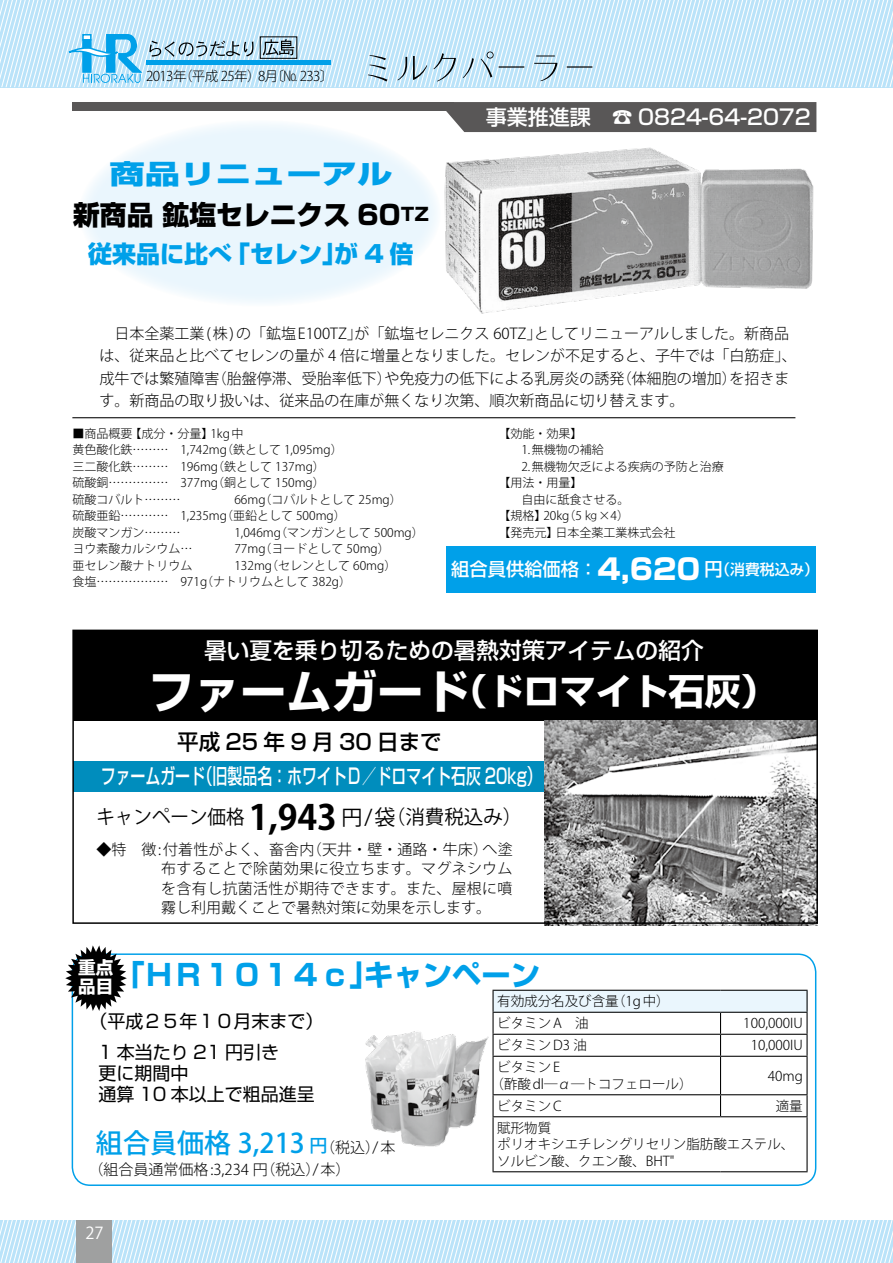
<style>
.page{position:relative;width:893px;height:1263px;background:#fff}
.page>*{position:absolute;margin:0;border:0;box-sizing:border-box;transform-origin:0 0}
.t1{font:700 45.75px "Shin Go Pro";color:#fff}
.t2{font:700 36.15px "Shin Go Pro";color:#fff}
.t3{font:700 34.5px "Koz Go Std";color:#000}
.t4{font:700 29.25px "Shin Go Pro";color:#00a0e9}
.t5{font:800 28.65px "Shin Go Pro";color:#fff}
.t6{font:500 27px "Koz Go Std";color:#00a0e9}
.t7{font:800 26.85px "Shin Go Pro";color:#000}
.t8{font:800 26.85px "Shin Go Pro";color:#00a0e9;scale:1.32 1}
.t9{font:800 24px "Shin Go Pro";color:#00a0e9}
.t10{font:500 22.65px "Shin Go Pro";color:#fff}
.t11{font:500 21.45px "Shin Go Pro";color:#000}
.t12{font:500 21px "Shin Go Pro";color:#fff;scale:.71 1}
.t13{font:500 21px "Shin Go Pro";color:#fff}
.t14{font:19.5px "Koz Go Std";color:#000}
.t15{font:19.5px "Koz Go Std";color:#000;scale:.95 1}
.t16{font:500 18.3px "Shin Go Pro";color:#fff}
.t17{font:18px/31.5px "Shin Go Pro";color:#000}
.t18{font:800 18px "Shin Go Pro";color:#000}
.t19{font:700 17.4px "Shin Go Pro";color:#fff}
.t20{font:16.5px "Koz Go Pro";color:#fff}
.t21{font:300 15px/22.5px "Koz Go Std";color:#000}
.t22{font:300 15px/19.5px "Koz Go Std";letter-spacing:.02em;color:#000}
.t23{font:500 14.85px "Shin Go Pro";color:#fff}
.t24{font:300 13.5px/22px "Koz Go Std";color:#000}
.t25{font:300 13.5px "Koz Go Pro";letter-spacing:-.05em;color:#000}
.t26{font:300 12px/16.5px "Koz Go Std";color:#000}
.s1{font-weight:500;font-size:18.3px}
.s2{font-size:18.3px}
.s3{font-size:21px}
.s4{font-weight:500;font-size:18px;color:#00a0e9}
</style>
<div class="page">
<svg style="left:0;top:1220px;width:893px;height:43px;background:#cbe9fa"></svg>
<div style="left:77px;top:1220px;width:35px;height:43px;background:#9fa0a0"></div>
<svg style="left:0;top:0;width:893px;height:87px;background:#c2e4f6"></svg>
<div style="left:260px;top:37px;width:37px;height:22px;border:1px solid #000"></div>
<div style="left:79px;top:120px;width:362px;height:187px;background:#eaf6fd;border-radius:50%"></div>
<div style="left:446px;top:102px;width:370px;height:30px;background:#595757"></div>
<div style="left:72px;top:102px;width:382px;height:9px;background:#595757"></div>
<img style="left:439px;top:147px;width:375px;height:167px">
<div style="left:446px;top:546px;width:370px;height:47px;background:#00a0e9"></div>
<hr style="left:72px;top:417px;width:723px;height:1px;background:#000">
<div style="left:73px;top:630px;width:744px;height:91px;background:#000"></div>
<div style="left:73px;top:761px;width:474px;height:30px;background:#008dbd"></div>
<img style="left:544px;top:721px;width:273px;height:204px">
<div style="left:72px;top:953px;width:744px;height:233px;border:1px solid #00a0e9;border-radius:18px"></div>
<div style="left:493px;top:990px;width:314px;height:22px;background:#eaf6fd"></div>
<hr style="left:492px;top:990px;width:228px;height:1px;background:#000">
<hr style="left:492px;top:991px;width:2px;height:21px;background:#000">
<hr style="left:720px;top:990px;width:88px;height:1px;background:#000">
<hr style="left:806px;top:991px;width:2px;height:21px;background:#000">
<hr style="left:492px;top:1012px;width:228px;height:1px;background:#000">
<hr style="left:492px;top:1013px;width:2px;height:21px;background:#000">
<hr style="left:720px;top:1012px;width:88px;height:1px;background:#000">
<hr style="left:806px;top:1013px;width:2px;height:21px;background:#000">
<hr style="left:492px;top:1034px;width:228px;height:1px;background:#000">
<hr style="left:492px;top:1035px;width:2px;height:21px;background:#000">
<hr style="left:720px;top:1034px;width:88px;height:1px;background:#000">
<svg style="left:720px;top:1013px;width:1px;height:43px"></svg>
<hr style="left:806px;top:1035px;width:2px;height:21px;background:#000">
<hr style="left:492px;top:1056px;width:228px;height:1px;background:#000">
<hr style="left:492px;top:1057px;width:2px;height:37px;background:#000">
<hr style="left:720px;top:1056px;width:88px;height:1px;background:#000">
<hr style="left:720px;top:1057px;width:1px;height:37px;background:#000">
<hr style="left:806px;top:1057px;width:2px;height:37px;background:#000">
<hr style="left:492px;top:1094px;width:228px;height:1px;background:#000">
<hr style="left:492px;top:1095px;width:2px;height:21px;background:#000">
<hr style="left:720px;top:1094px;width:88px;height:1px;background:#000">
<svg style="left:720px;top:1095px;width:1px;height:21px"></svg>
<hr style="left:806px;top:1095px;width:2px;height:21px;background:#000">
<hr style="left:492px;top:1116px;width:228px;height:1px;background:#000">
<hr style="left:492px;top:1117px;width:2px;height:54px;background:#000">
<hr style="left:720px;top:1116px;width:88px;height:1px;background:#000">
<hr style="left:806px;top:1117px;width:2px;height:54px;background:#000">
<hr style="left:492px;top:1171px;width:228px;height:1px;background:#000">
<hr style="left:720px;top:1171px;width:88px;height:1px;background:#000">
<img style="left:365px;top:1031px;width:124px;height:116px">
<svg style="left:65px;top:945px;width:62px;height:66px"></svg>
<p class="t25" style="left:258px;top:67px;width:77px">〕月8 No 233〔</p>
<p class="t25" style="left:146px;top:67px;width:116px">2013 （年平成 25年）</p>
<h3 class="t8" style="left:110px;top:153px;width:216px">商品リニューアル</h3>
<h3 class="t7" style="left:73px;top:193px;width:329px">新商品鉱塩セレニクス 60</h3>
<h3 class="t9" style="left:226px;top:235px;width:189px">「セレンが」 4 倍</h3>
<h3 class="t18" style="left:401px;top:200px;width:30px">TZ</h3>
<h3 class="t9" style="left:88px;top:235px;width:146px">従来品に比べ</h3>
<h3 class="t13" style="left:486px;top:100px;width:106px">事業推進課</h3>
<h3 class="t13" style="left:612px;top:100px;width:200px">☎ 0824-64-2072</h3>
<p class="t21" style="left:99px;top:322px;width:444px">　日本全薬工業株( の) 「鉱塩E100TZ が」「鉱塩セレニクス 60TZ」</p>
<p class="t21" style="left:99px;top:345px;width:699px">は、従来品と比べてセレンの量が 4 倍に増量となりました。セレンが不足すると、子牛では「白筋症、「</p>
<p class="t21" style="left:729px;top:367px;width:61px">を招きま</p>
<p class="t21" style="left:534px;top:322px;width:257px">としてリニューアルしました。新商品</p>
<p class="t21" style="left:99px;top:367px;width:587px">成牛では繁殖障害<br>す。新商品の取り扱いは、従来品の在庫が無くなり次第、順次新商品に切り替えます。</p>
<p class="t21" style="left:212px;top:367px;width:182px">（胎盤停滞、受胎率低下）</p>
<p class="t21" style="left:384px;top:367px;width:241px">や免疫力の低下による乳房炎の誘発</p>
<p class="t21" style="left:617px;top:367px;width:121px">（体細胞の増加）</p>
<p class="t26" style="left:72px;top:425px;width:61px">■商品概要</p>
<p class="t26" style="left:129px;top:425px;width:85px">【成分・分量】</p>
<p class="t26" style="left:210px;top:425px;width:35px">1kg中</p>
<p class="t26" style="left:72px;top:442px;width:97px">黄色酸化鉄………</p>
<p class="t26" style="left:221px;top:442px;width:123px">（鉄として 1,095mg(</p>
<p class="t26" style="left:180px;top:442px;width:48px">1,742mg</p>
<p class="t26" style="left:72px;top:458px;width:97px">三二酸化鉄………</p>
<p class="t26" style="left:212px;top:458px;width:114px">（鉄として 137mg(</p>
<p class="t26" style="left:180px;top:458px;width:39px">196mg</p>
<p class="t26" style="left:72px;top:475px;width:97px">硫酸銅……………</p>
<p class="t26" style="left:212px;top:475px;width:114px">（銅として 150mg(</p>
<p class="t26" style="left:180px;top:475px;width:39px">377mg</p>
<p class="t26" style="left:72px;top:491px;width:109px">硫酸コバルト………</p>
<p class="t26" style="left:260px;top:491px;width:144px">（コバルトとして 25mg(</p>
<p class="t26" style="left:234px;top:491px;width:33px">66mg</p>
<p class="t26" style="left:72px;top:508px;width:97px">硫酸亜鉛…………</p>
<p class="t26" style="left:221px;top:508px;width:126px">（亜鉛として 500mg(</p>
<p class="t26" style="left:180px;top:508px;width:48px">1,235mg</p>
<p class="t26" style="left:72px;top:524px;width:109px">炭酸マンガン………</p>
<p class="t26" style="left:72px;top:541px;width:121px">ヨウ素酸カルシウム…</p>
<p class="t26" style="left:275px;top:524px;width:150px">（マンガンとして 500mg(</p>
<p class="t26" style="left:234px;top:524px;width:48px">1,046mg</p>
<p class="t26" style="left:260px;top:541px;width:132px">（ヨードとして 50mg(</p>
<p class="t26" style="left:234px;top:541px;width:33px">77mg</p>
<p class="t26" style="left:180px;top:557px;width:172px;text-indent:-108px">亜セレン酸ナトリウム<br>971（g ナトリウムとして 382g(</p>
<p class="t26" style="left:266px;top:557px;width:132px">（セレンとして 60mg(</p>
<p class="t26" style="left:234px;top:557px;width:39px">132mg</p>
<p class="t26" style="left:72px;top:574px;width:97px">食塩………………</p>
<p class="t26" style="left:498px;top:425px;width:85px">【効能・効果【</p>
<p class="t26" style="left:521px;top:442px;width:84px">1.無機物の補給</p>
<p class="t26" style="left:521px;top:458px;width:204px">2.無機物欠乏による疾病の予防と治療</p>
<p class="t26" style="left:498px;top:475px;width:85px">【用法・用量【</p>
<p class="t26" style="left:521px;top:491px;width:109px">自由に舐食させる。</p>
<p class="t26" style="left:543px;top:508px;width:87px">2 0 （k g 5 ㎏ × (4</p>
<p class="t26" style="left:498px;top:508px;width:49px">【規格】</p>
<p class="t26" style="left:555px;top:524px;width:121px">日本全薬工業株式会社</p>
<p class="t26" style="left:498px;top:524px;width:61px">【発売元】</p>
<h3 class="t16" style="left:451px;top:554px;width:129px">組合員供給価格</h3>
<h3 class="t5" style="left:579px;top:546px;width:122px"><span class="s1">：</span>4,620</h3>
<p class="t23" style="left:705px;top:557px;width:116px">（<span class="s2">円</span>消費税込み(</p>
<h3 class="t10" style="left:204px;top:632px;width:501px">暑い夏を乗り切るための暑熱対策アイテムの紹介</h3>
<h1 class="t1" style="left:149px;top:655px;width:322px">ファームガード</h1>
<h2 class="t2" style="left:451px;top:663px;width:328px">（ドロマイト石灰(</h2>
<h3 class="t11" style="left:177px;top:724px;width:266px">平成 25 年 9 月 30 日まで</h3>
<h3 class="t12" style="left:198px;top:759px;width:486px">（旧製品名：ホワイトＤ／ドロマイト石灰 20kg(</h3>
<h3 class="t12" style="left:86px;top:759px;width:169px">　ファームガード</h3>
<h3 class="t3" style="left:249px;top:795px;width:90px">1,943</h3>
<h3 class="t15" style="left:96px;top:805px;width:157px">キャンペーン価格</h3>
<h3 class="t14" style="left:342px;top:805px;width:182px"><span class="s3">円</span> （<span class="s3">袋/</span> 消費税込み(</h3>
<p class="t22" style="left:161px;top:840px;width:353px;text-indent:-65px">◆特　徴: 付着性がよく、畜舎内<br>布することで除菌効果に役立ちます。マグネシウムを含有し抗菌活性が期待できます。また、屋根に噴霧し利用戴くことで暑熱対策に効果を示します。</p>
<p class="t21" style="left:307px;top:838px;width:183px">（天井・壁・通路・牛床）</p>
<p class="t21" style="left:483px;top:838px;width:32px">へ塗</p>
<h3 class="t19" style="left:78px;top:954px;width:36px">重点</h3>
<h3 class="t4" style="left:364px;top:951px;width:177px">キャンペーン</h3>
<h3 class="t4" style="left:115px;top:951px;width:265px">「ＨＲ１０１４ｃ」</h3>
<h3 class="t19" style="left:78px;top:973px;width:36px">品目</h3>
<p class="t24" style="left:497px;top:991px;width:123px">有効成分名及び含量</p>
<p class="t24" style="left:612px;top:991px;width:59px">（ g1 中(</p>
<h3 class="t17" style="left:99px;top:1003px;width:226px;text-indent:-9px">（平成２５年１０月末まで(<br>1 本当たり 21 円引き</h3>
<h3 class="t17" style="left:99px;top:1061px;width:218px;line-height:21px">更に期間中<br>通算 10 本以上で粗品進呈</h3>
<p class="t24" style="left:497px;top:1013px;width:93px">ビタミンA　油</p>
<p class="t24" style="left:743px;top:1013px;width:61px">100,000IU</p>
<p class="t24" style="left:497px;top:1035px;width:91px">ビタミンD3 油ビタミンE</p>
<p class="t24" style="left:751px;top:1035px;width:54px">10,000IU</p>
<p class="t24" style="left:768px;top:1065px;width:37px">40mg</p>
<p class="t24" style="left:491px;top:1073px;width:204px">（酢酸dl―α―トコフェロール）</p>
<p class="t24" style="left:497px;top:1095px;width:66px">ビタミンC賦形物質</p>
<p class="t24" style="left:497px;top:1150px;width:179px">ソルビン酸、クエン酸、BHT"</p>
<p class="t24" style="left:776px;top:1095px;width:28px">適量</p>
<h3 class="t6" style="left:96px;top:1125px;width:211px">組合員価格 3,213</h3>
<p class="t24" style="left:497px;top:1134px;width:299px">ポリオキシエチレングリセリン脂肪酸エステル、</p>
<p class="t21" style="left:88px;top:1136px;width:308px;text-indent:221px">（<span class="s4">円</span>税込 本/ ）（組合員通常価格:3,234 （円税込 本/ ） (</p>
<h3 class="t20" style="left:85px;top:1222px;width:20px">27</h3>
</div>
